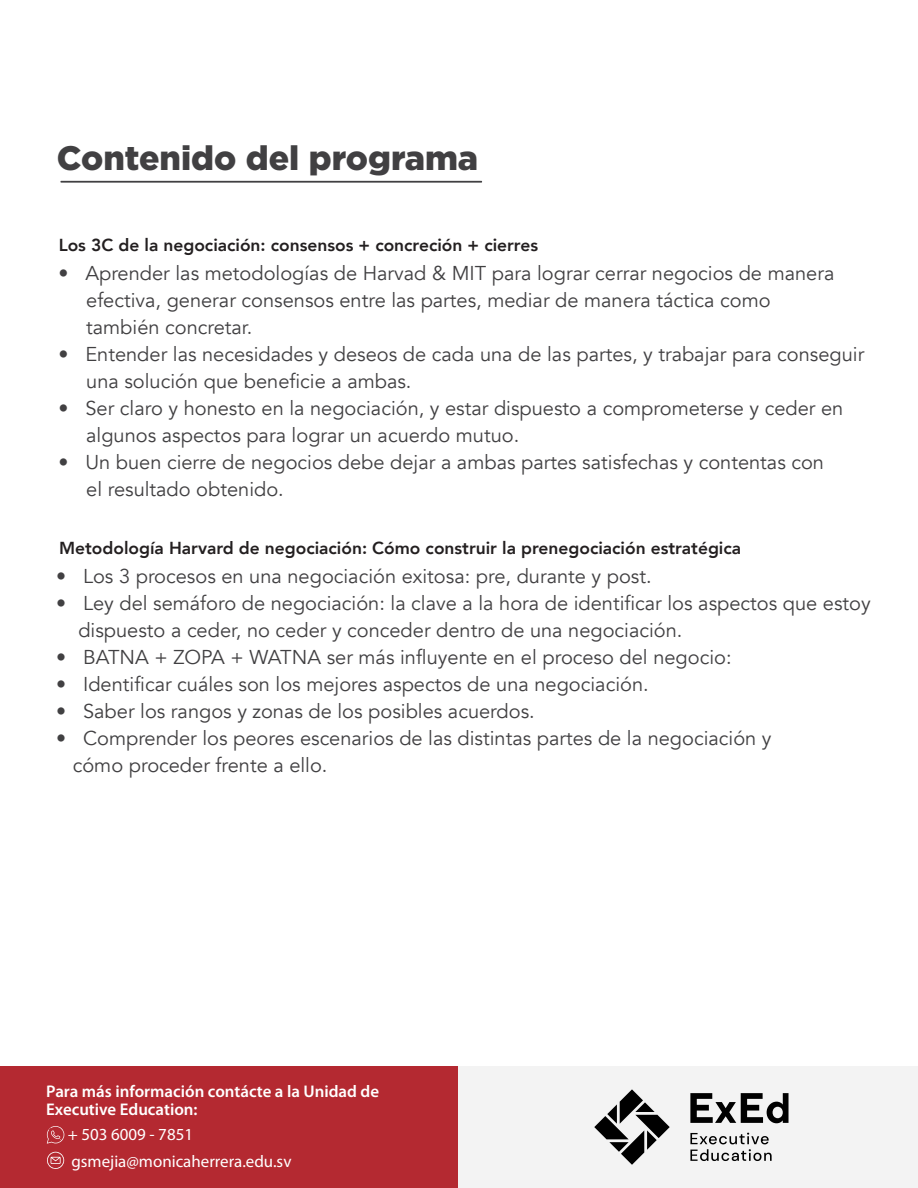
<style>
.page{position:relative;width:918px;height:1188px;background:#fff}
.page>*{position:absolute;margin:0;border:0;box-sizing:border-box;transform-origin:0 0}
.t1{font:900 33.9px "Gotham";color:#414042}
.t2{font:19.95px/27px "Avenir";color:#414042}
.t3{font:800 17.4px "Avenir";color:#231f20}
.t4{font:600 16.95px/18px "Myriad Pro";color:#fff}
.t5{font:16.95px/27.2px "Myriad Pro";color:#fff}
</style>
<div class="page">
<hr style="left:60px;top:181px;width:422px;height:2px;background:#414042">
<div style="left:1px;top:1067px;width:917px;height:121px;background:#f3f3f3"></div>
<div style="left:0;top:1066px;width:458px;height:122px;background:#b42931"></div>
<svg style="left:47px;top:1126px;width:17px;height:18px"></svg>
<svg style="left:47px;top:1152px;width:17px;height:17px"></svg>
<svg style="left:690px;top:1133px;width:82px;height:28px"></svg>
<svg style="left:690px;top:1093px;width:99px;height:30px"></svg>
<svg style="left:594px;top:1089px;width:76px;height:76px"></svg>
<h1 class="t1" style="left:57px;top:135px;width:423px">Contenido del programa</h1>
<p class="t3" style="left:59px;top:231px;width:481px">Los 3C de la negociación: consensos + concreción + cierres</p>
<p class="t2" style="left:86px;top:260px;width:750px;text-indent:-28px">• Aprender las metodologías de Harvad &amp; MIT para lograr cerrar negocios de manera efectiva, generar consensos entre las partes, mediar de manera táctica como también concretar.</p>
<p class="t2" style="left:86px;top:341px;width:780px;text-indent:-28px">• Entender las necesidades y deseos de cada una de las partes, y trabajar para conseguir una solución que beneficie a ambas.</p>
<p class="t2" style="left:86px;top:395px;width:759px;text-indent:-28px">• Ser claro y honesto en la negociación, y estar dispuesto a comprometerse y ceder en algunos aspectos para lograr un acuerdo mutuo.</p>
<p class="t2" style="left:86px;top:449px;width:739px;text-indent:-28px">• Un buen cierre de negocios debe dejar a ambas partes satisfechas y contentas con el resultado obtenido.</p>
<p class="t3" style="left:59px;top:534px;width:684px">Metodología Harvard de negociación: Cómo construir la prenegociación estratégica</p>
<p class="t2" style="left:56px;top:563px;width:597px">• Los 3 procesos en una negociación exitosa: pre, durante y post.</p>
<p class="t2" style="left:78px;top:590px;width:794px;text-indent:-22px">• Ley del semáforo de negociación: la clave a la hora de identificar los aspectos que estoy dispuesto a ceder, no ceder y conceder dentro de una negociación.</p>
<p class="t2" style="left:56px;top:644px;width:677px">• BATNA + ZOPA + WATNA ser más influyente en el proceso del negocio:</p>
<p class="t2" style="left:56px;top:671px;width:594px">• Identificar cuáles son los mejores aspectos de una negociación.</p>
<p class="t2" style="left:56px;top:698px;width:480px">• Saber los rangos y zonas de los posibles acuerdos.</p>
<p class="t2" style="left:73px;top:725px;width:700px;text-indent:-17px">• Comprender los peores escenarios de las distintas partes de la negociación y cómo proceder frente a ello.</p>
<p class="t4" style="left:46px;top:1082px;width:334px">Para más información contácte a la Unidad de<br>Executive Education:</p>
<p class="t5" style="left:68px;top:1120px;width:225px">+ 503 6009 - 7851 gsmejia@monicaherrera.edu.sv</p>
</div>
